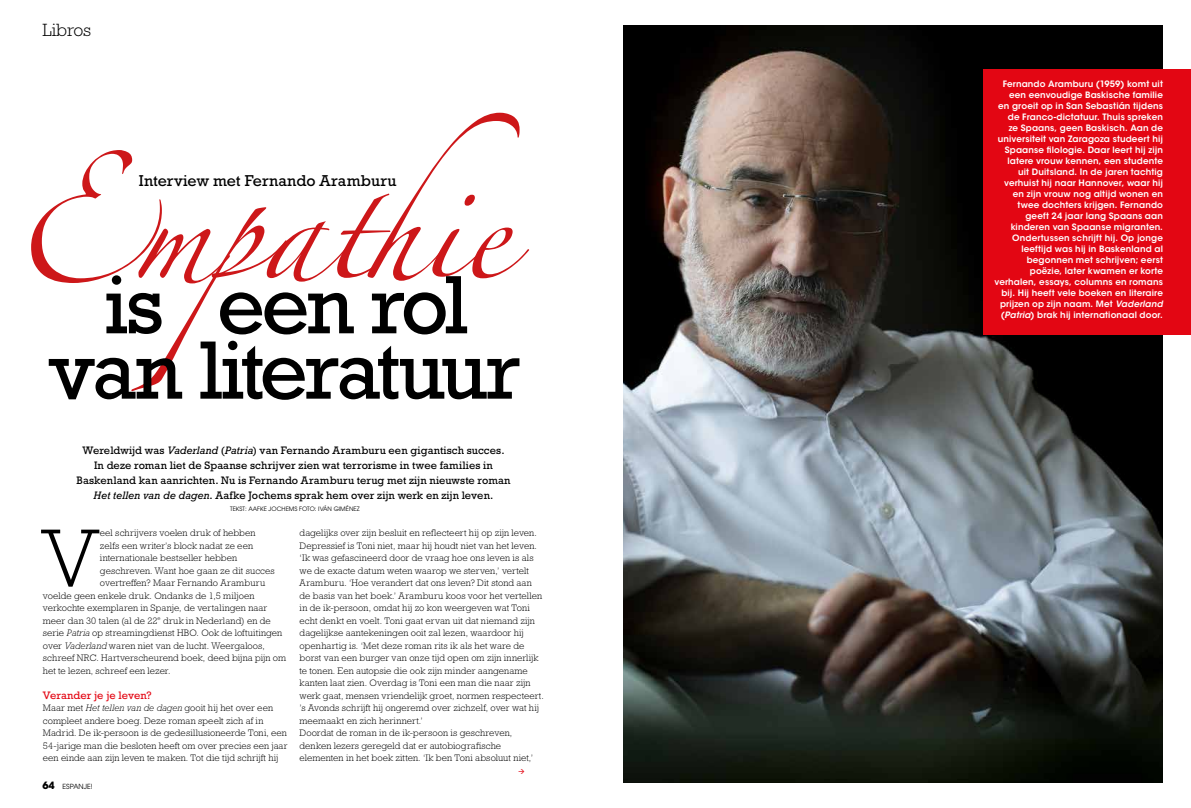
<style>
.page{position:relative;width:1191px;height:808px;background:#fff}
.page>*{position:absolute;margin:0;border:0;box-sizing:border-box;transform-origin:0 0}
.t1{font:89.4px "Zapfino";letter-spacing:-.015em;color:#cd1719}
.t2{font:84.1px/65.4px "Rockwell Std";letter-spacing:-.045em;color:#000;text-align:center}
.t3{font:300 83.1px "Rockwell Std";color:#000}
.t4{font:300 18px "Rockwell Std";color:#000}
.t5{font:16px "Rockwell Std";letter-spacing:.005em;color:#000}
.t6{font:11px/15px "Rockwell Std";letter-spacing:.01em;color:#000;text-align:center}
.t7{font:11px "Rockwell Std";letter-spacing:.005em;color:#e30613}
.t8{font:300 9.5px/12.5px "Rockwell Std";letter-spacing:.01em;color:#000}
.t9{font:600 8.8px/11px "ITC Avant Garde Std";letter-spacing:.015em;color:#fff;text-align:right}
.t10{font:7px "ITC Avant Garde Pro";color:#000}
.t11{font:6px "ITC Avant Garde Pro";color:#000}
.s1{font-style:italic}
.s2{font-weight:700;font-size:10px}
</style>
<div class="page">
<img style="left:623px;top:26px;width:540px;height:756px">
<div style="left:983px;top:69px;width:208px;height:265px;background:#e30613"></div>
<h3 class="t4" style="left:43px;top:20px;width:50px">Libros</h3>
<h1 class="t1" style="left:134px;top:194px;width:387px">mpathie</h1>
<h3 class="t5" style="left:139px;top:171px;width:259px">Interview met Fernando Aramburu</h3>
<h2 class="t2" style="left:49px;top:271px;width:473px">is een rol van literatuur</h2>
<p class="t6" style="left:77px;top:443px;width:435px">Wereldwijd was <span class="s1">Vaderland</span> (<span class="s1">Patria</span>) van Fernando Aramburu een gigantisch succes.<br>In deze roman liet de Spaanse schrijver zien wat terrorisme in twee families in Baskenland kan aanrichten. Nu is Fernando Aramburu terug met zijn nieuwste roman <span class="s1">Het tellen van de dagen</span>. Aafke Jochems sprak hem over zijn werk en zijn leven.</p>
<p class="t11" style="left:230px;top:505px;width:131px">TEKST: AAFKE JOCHEMS FOTO: IVÁN GIMÉNEZ</p>
<h3 class="t3" style="left:43px;top:511px;width:56px">V</h3>
<p class="t8" style="left:100px;top:527px;width:157px">eel schrijvers voelen druk of hebben</p>
<p class="t8" style="left:100px;top:539px;width:155px">zelfs een writer’s block nadat ze een</p>
<p class="t8" style="left:100px;top:552px;width:139px">internationale bestseller hebben</p>
<p class="t8" style="left:100px;top:564px;width:176px">geschreven. Want hoe gaan ze dit succes</p>
<p class="t8" style="left:100px;top:577px;width:167px">overtreffen? Maar Fernando Aramburu</p>
<p class="t8" style="left:43px;top:589px;width:213px">voelde geen enkele druk. Ondanks de 1,5 miljoen</p>
<p class="t8" style="left:43px;top:602px;width:226px">verkochte exemplaren in Spanje, de vertalingen naar</p>
<p class="t8" style="left:43px;top:614px;width:229px">meer dan 30 talen (al de 22<sup>e</sup> druk in Nederland) en de</p>
<p class="t8" style="left:43px;top:627px;width:241px">serie <span class="s1">Patria</span> op streamingdienst HBO. Ook de loftuitingen</p>
<p class="t8" style="left:43px;top:639px;width:223px">over <span class="s1">Vaderland</span> waren niet van de lucht. Weergaloos,</p>
<p class="t8" style="left:43px;top:652px;width:245px">schreef NRC. Hartverscheurend boek, deed bijna pijn om</p>
<p class="t8" style="left:43px;top:664px;width:129px">het te lezen, schreef een lezer.</p>
<p class="t7" style="left:43px;top:688px;width:110px">Verander je je leven?</p>
<p class="t8" style="left:43px;top:702px;width:246px">Maar met <span class="s1">Het tellen van de dagen</span> gooit hij het over een compleet andere boeg. Deze roman speelt zich af in Madrid. De ik-persoon is de gedesillusioneerde Toni, een 54-jarige man die besloten heeft om over precies een jaar een einde aan zijn leven te maken. Tot die tijd schrijft hij</p>
<p class="t10" style="left:42px;top:782px;width:52px"><span class="s2">64</span> ESPANJE!</p>
<p class="t8" style="left:299px;top:527px;width:246px">dagelijks over zijn besluit en reflecteert hij op zijn leven.<br>Depressief is Toni niet, maar hij houdt niet van het leven. ‘Ik was gefascineerd door de vraag hoe ons leven is als we de exacte datum weten waarop we sterven,’ vertelt Aramburu. ‘Hoe verandert dat ons leven? Dit stond aan de basis van het boek.’ Aramburu koos voor het vertellen in de ik-persoon, omdat hij zo kon weergeven wat Toni echt denkt en voelt. Toni gaat ervan uit dat niemand zijn dagelijkse aantekeningen ooit zal lezen, waardoor hij openhartig is. ‘Met deze roman rits ik als het ware de borst van een burger van onze tijd open om zijn innerlijk te tonen. Een autopsie die ook zijn minder aangename kanten laat zien. Overdag is Toni een man die naar zijn werk gaat, mensen vriendelijk groet, normen respecteert. ’s Avonds schrijft hij ongeremd over zichzelf, over wat hij meemaakt en zich herinnert.’<br>Doordat de roman in de ik-persoon is geschreven, denken lezers geregeld dat er autobiografische elementen in het boek zitten. ‘Ik ben Toni absoluut niet,’</p>
<p class="t9" style="left:994px;top:79px;width:170px">Fernando Aramburu (1959) komt uit een eenvoudige Baskische familie<br>en groeit op in San Sebastián tijdens de Franco-dictatuur. Thuis spreken<br>ze Spaans, geen Baskisch. Aan de universiteit van Zaragoza studeert hij Spaanse filologie. Daar leert hij zijn latere vrouw kennen, een studente uit Duitsland. In de jaren tachtig verhuist hij naar Hannover, waar hij en zijn vrouw nog altijd wonen en twee dochters krijgen. Fernando geeft 24 jaar lang Spaans aan kinderen van Spaanse migranten.<br>Ondertussen schrijft hij. Op jonge leeftijd was hij in Baskenland al begonnen met schrijven; eerst poëzie, later kwamen er korte verhalen, essays, columns en romans bij. Hij heeft vele boeken en literaire prijzen op zijn naam. Met <span class="s1">Vaderland </span>(<span class="s1">Patria</span>) brak hij internationaal door.</p>
</div>
